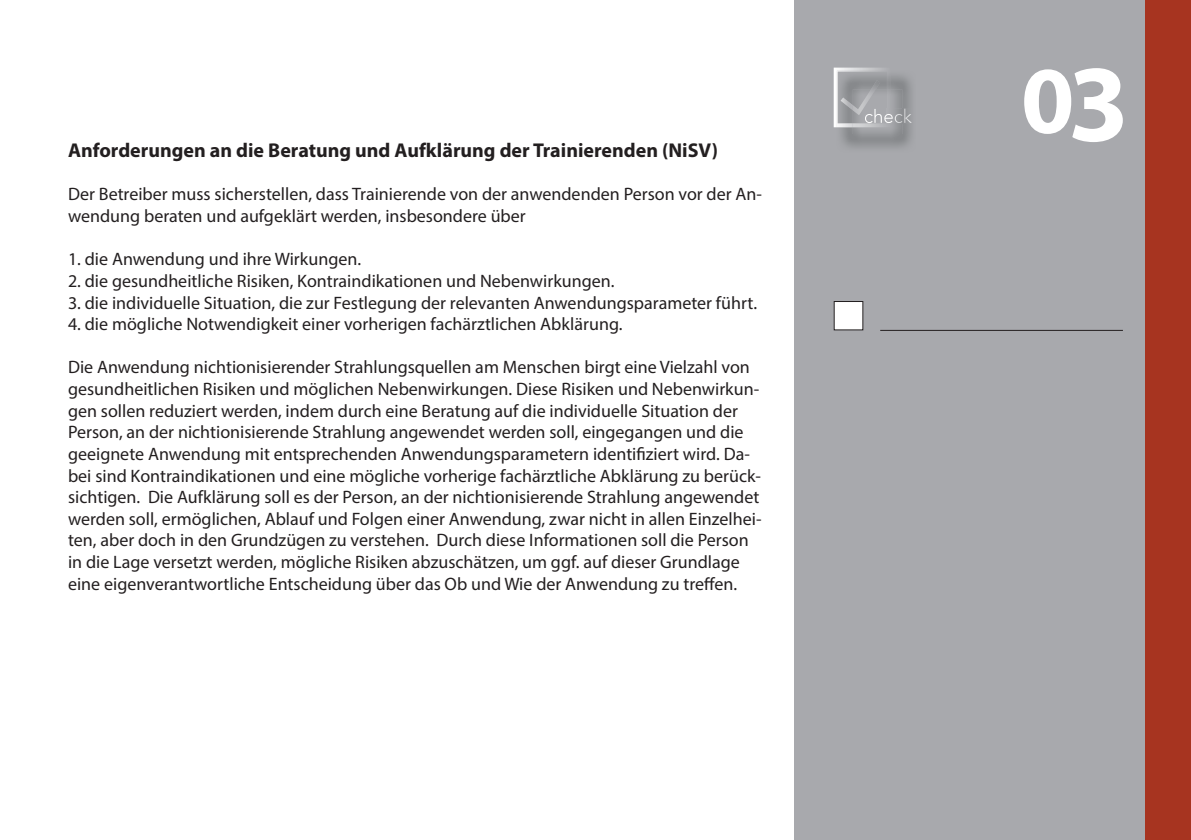
<style>
.page{position:relative;width:1191px;height:840px;background:#fff}
.page>*{position:absolute;margin:0;border:0;box-sizing:border-box;transform-origin:0 0}
.t1{font:700 96px "Myriad Pro";color:#fff}
.t2{font:700 20px "Myriad Pro";color:#231f20}
.t3{font:18px/21.6px "Myriad Pro";color:#231f20}
.s1{font-size:110px}
</style>
<div class="page">
<div style="left:794px;top:0;width:358px;height:839px;background:#a8a9ad"></div>
<div style="left:834px;top:301px;width:29px;height:29px;background:#fff"></div>
<hr style="left:880px;top:330px;width:243px;height:1px;background:#231f20">
<div style="left:1145px;top:0;width:46px;height:839px;background:#a73420"></div>
<img style="left:837px;top:75px;width:75px;height:73px">
<img style="left:853px;top:89px;width:49px;height:45px">
<img style="left:902px;top:109px;width:9px;height:14px">
<img style="left:891px;top:109px;width:11px;height:14px">
<svg style="left:833px;top:68px;width:51px;height:59px"></svg>
<img style="left:837px;top:71px;width:54px;height:56px">
<img style="left:853px;top:89px;width:38px;height:38px">
<img style="left:887px;top:109px;width:4px;height:14px">
<p class="t2" style="left:68px;top:137px;width:651px">Anforderungen an die Beratung und Aufklärung der Trainierenden (NiSV)</p>
<p class="t3" style="left:68px;top:183px;width:695px">Der Betreiber muss sicherstellen, dass Trainierende von der anwendenden Person vor der An&shy;wendung beraten und aufgeklärt werden, insbesondere über</p>
<p class="t3" style="left:68px;top:248px;width:295px">1. die Anwendung und ihre Wirkungen.</p>
<p class="t3" style="left:68px;top:269px;width:548px">2. die gesundheitliche Risiken, Kontraindikationen und Nebenwirkungen.</p>
<p class="t3" style="left:68px;top:291px;width:690px">3. die individuelle Situation, die zur Festlegung der relevanten Anwendungsparameter führt.</p>
<p class="t3" style="left:68px;top:313px;width:556px">4. die mögliche Notwendigkeit einer vorherigen fachärztlichen Abklärung.</p>
<p class="t3" style="left:68px;top:356px;width:695px">Die Anwendung nichtionisierender Strahlungsquellen am Menschen birgt eine Vielzahl von gesundheitlichen Risiken und möglichen Nebenwirkungen. Diese Risiken und Nebenwirkun&shy;gen sollen reduziert werden, indem durch eine Beratung auf die individuelle Situation der Person, an der nichtionisierende Strahlung angewendet werden soll, eingegangen und die geeignete Anwendung mit entsprechenden Anwendungsparametern identifiziert wird. Da&shy;bei sind Kontraindikationen und eine mögliche vorherige fachärztliche Abklärung zu berück&shy;sichtigen. Die Aufklärung soll es der Person, an der nichtionisierende Strahlung angewendet werden soll, ermöglichen, Ablauf und Folgen einer Anwendung, zwar nicht in allen Einzelhei&shy;ten, aber doch in den Grundzügen zu verstehen. Durch diese Informationen soll die Person in die Lage versetzt werden, mögliche Risiken abzuschätzen, um ggf. auf dieser Grundlage eine eigenverantwortliche Entscheidung über das Ob und Wie der Anwendung zu treffen.</p>
<h1 class="t1" style="left:1021px;top:38px;width:107px">0<span class="s1">3</span></h1>
</div>
